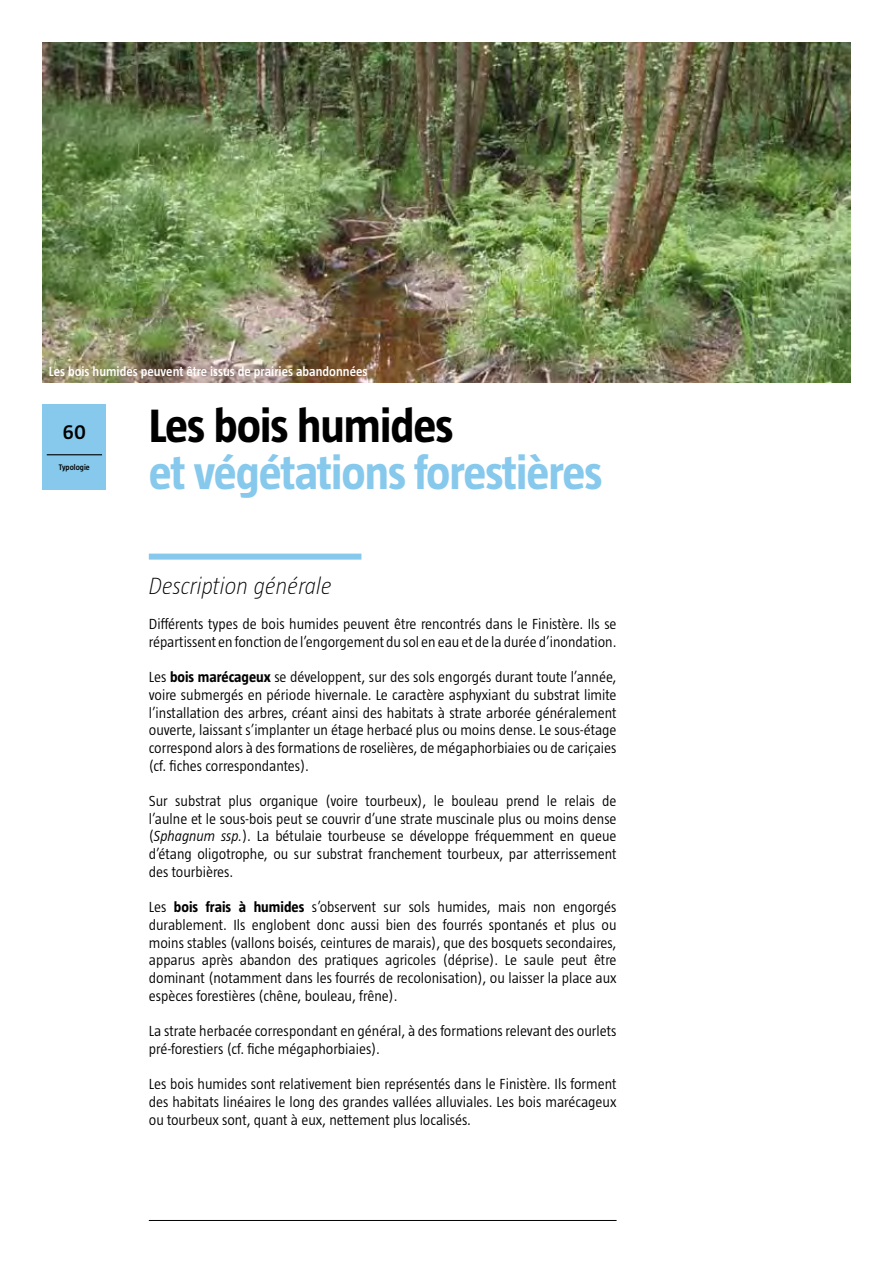
<style>
.page{position:relative;width:893px;height:1263px;background:#fff}
.page>*{position:absolute;margin:0;border:0;box-sizing:border-box;transform-origin:0 0}
.t1{font:700 48px "Taz";letter-spacing:-.02em;color:#86c9ec}
.t2{font:700 48px "Taz";letter-spacing:-.02em;color:#000}
.t3{font:italic 200 24px "Taz";color:#000}
.t4{font:600 21px "Taz";color:#000}
.t5{font:300 15px/17.7px "Taz";color:#000;text-align:justify}
.t6{font:600 13.5px "Taz";color:#fff}
.t7{font:600 8.25px "Taz";color:#000}
.s1{font-weight:700}
.s2{font-style:italic}
</style>
<div class="page">
<img style="left:43px;top:43px;width:807px;height:340px">
<div style="left:149px;top:554px;width:212px;height:6px;background:#86c9ec"></div>
<hr style="left:149px;top:1220px;width:468px;height:1px;background:#000">
<div style="left:43px;top:404px;width:63px;height:85px;background:#86c9ec"></div>
<hr style="left:47px;top:454px;width:55px;height:1px;background:#000">
<p class="t6" style="left:49px;top:364px;width:320px">Les bois humides peuvent être issus de prairies abandonnées</p>
<h3 class="t4" style="left:63px;top:420px;width:24px">60</h3>
<p class="t7" style="left:59px;top:463px;width:32px">Typologie</p>
<h1 class="t2" style="left:149px;top:399px;width:306px">Les bois humides</h1>
<h1 class="t1" style="left:149px;top:446px;width:455px">et végétations forestières</h1>
<h2 class="t3" style="left:149px;top:572px;width:185px">Description générale</h2>
<p class="t5" style="left:149px;top:615px;width:469px">Différents types de bois humides peuvent être rencontrés dans le Finistère. Ils se répartissent en fonction de l’engorgement du sol en eau et de la durée d’inondation.</p>
<p class="t5" style="left:149px;top:668px;width:469px">Les <span class="s1">bois marécageux</span> se développent, sur des sols engorgés durant toute l’année, voire submergés en période hivernale. Le caractère asphyxiant du substrat limite l’installation des arbres, créant ainsi des habitats à strate arborée généralement ouverte, laissant s’implanter un étage herbacé plus ou moins dense. Le sous-étage correspond alors à des formations de roselières, de mégaphorbiaies ou de cariçaies (cf. fiches correspondantes).</p>
<p class="t5" style="left:149px;top:792px;width:469px">Sur substrat plus organique (voire tourbeux), le bouleau prend le relais de l’aulne et le sous-bois peut se couvrir d’une strate muscinale plus ou moins dense (<span class="s2">Sphagnum ssp.</span>). La bétulaie tourbeuse se développe fréquemment en queue d’étang oligotrophe, ou sur substrat franchement tourbeux, par atterrissement des tourbières.</p>
<p class="t5" style="left:149px;top:898px;width:469px">Les <span class="s1">bois frais à humides</span> s’observent sur sols humides, mais non engorgés durablement. Ils englobent donc aussi bien des fourrés spontanés et plus ou moins stables (vallons boisés, ceintures de marais), que des bosquets secondaires, apparus après abandon des pratiques agricoles (déprise). Le saule peut être dominant (notamment dans les fourrés de recolonisation), ou laisser la place aux espèces forestières (chêne, bouleau, frêne).</p>
<p class="t5" style="left:149px;top:1022px;width:469px">La strate herbacée correspondant en général, à des formations relevant des ourlets pré-forestiers (cf. fiche mégaphorbiaies).</p>
<p class="t5" style="left:149px;top:1075px;width:469px">Les bois humides sont relativement bien représentés dans le Finistère. Ils forment des habitats linéaires le long des grandes vallées alluviales. Les bois marécageux ou tourbeux sont, quant à eux, nettement plus localisés.</p>
</div>
